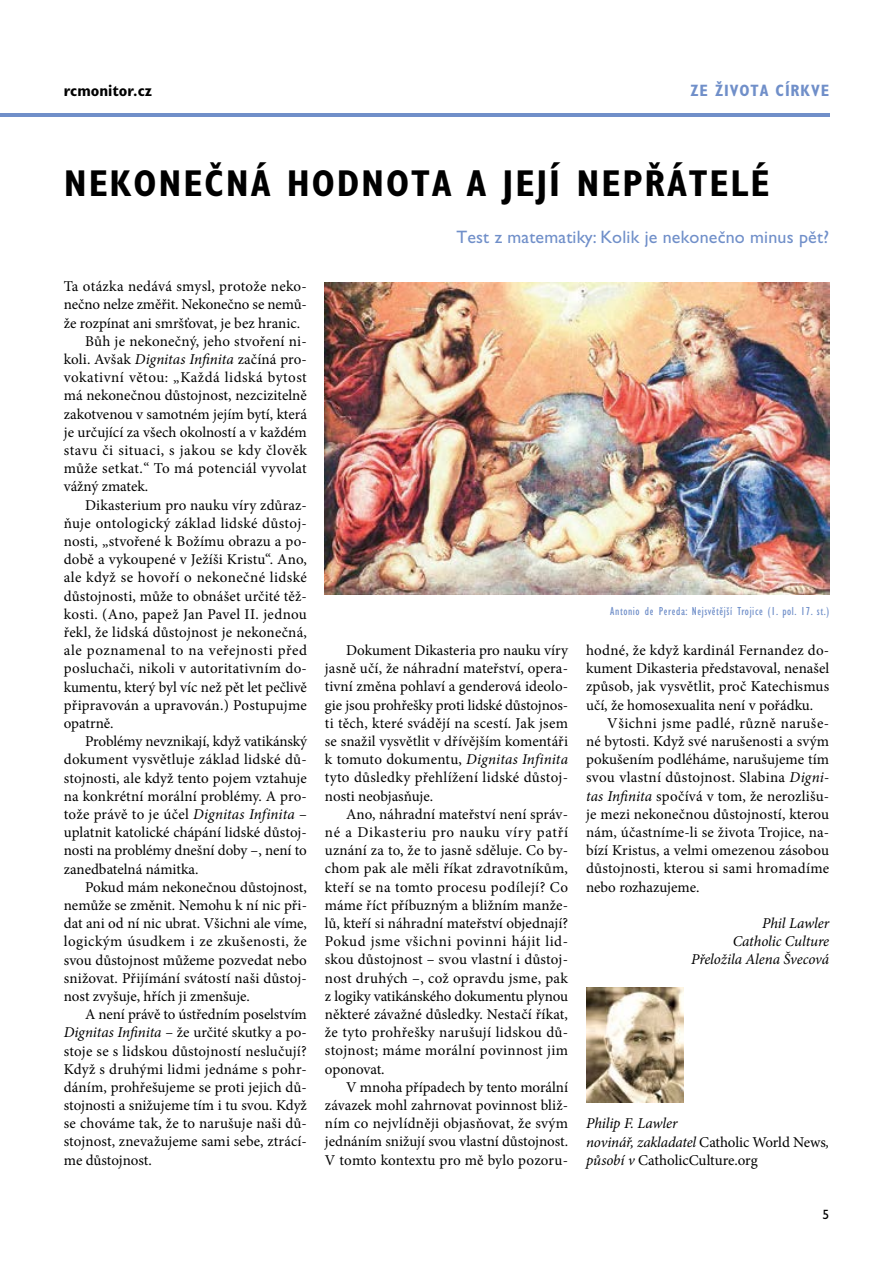
<style>
.page{position:relative;width:893px;height:1263px;background:#fff}
.page>*{position:absolute;margin:0;border:0;box-sizing:border-box;transform-origin:0 0}
.t1{font:700 condensed 37.5px "Gill Sans Std";letter-spacing:.05em;color:#000}
.t2{font:18px "Gill Sans Std";letter-spacing:.01em;color:#708fc9}
.t3{font:700 condensed 16.5px "Gill Sans Std";letter-spacing:.05em;color:#708fc9}
.t4{font:700 condensed 16.5px "Gill Sans Std";color:#000}
.t5{font:15px/18.1px "Minion Pro";letter-spacing:.005em;color:#000;text-align:justify}
.t6{font:15px "Minion Pro";letter-spacing:.025em;color:#000}
.t7{font:italic 15px/18.1px "Minion Pro";letter-spacing:-.01em;color:#000;text-align:right}
.t8{font:15px "Minion Pro";letter-spacing:.035em;color:#000}
.t9{font:15px "Minion Pro";letter-spacing:.03em;color:#000}
.t10{font:13.5px "Gill Sans Std";color:#000}
.t11{font:condensed 12px "Gill Sans Std";letter-spacing:.05em;color:#708fc9}
.s1{font-style:italic}
.s2{font-style:normal}
</style>
<div class="page">
<hr style="left:0;top:113px;width:829px;height:4px;background:#708fc9">
<img style="left:325px;top:283px;width:504px;height:311px">
<img style="left:586px;top:987px;width:98px;height:115px">
<p class="t4" style="left:64px;top:81px;width:90px">RCMONITOR.CZ</p>
<p class="t3" style="left:690px;top:81px;width:60px">ZE ŽIVOTA</p>
<p class="t3" style="left:776px;top:81px;width:55px">CÍRKVE</p>
<h1 class="t1" style="left:64px;top:161px;width:70px">NEKON</h1>
<h1 class="t1" style="left:183px;top:161px;width:201px">EČNÁ HODNOTA</h1>
<h1 class="t1" style="left:466px;top:161px;width:305px">A JEJÍ NEPŘÁTELÉ</h1>
<p class="t2" style="left:456px;top:227px;width:374px">Test z matematiky: Kolik je nekonečno minus pět?</p>
<p class="t5" style="left:64px;top:277px;width:245px">Ta otázka nedává smysl, protože neko-</p>
<p class="t5" style="left:64px;top:296px;width:245px">nečno nelze změřit. Nekonečno se nemů-</p>
<p class="t5" style="left:64px;top:314px;width:238px">že rozpínat ani smršťovat, je bez hranic.</p>
<p class="t5" style="left:85px;top:332px;width:223px">Bůh je nekonečný, jeho stvoření ni-</p>
<p class="t5" style="left:64px;top:350px;width:245px">koli. Avšak <span class="s1">Dignitas Infinita</span> začíná pro-</p>
<p class="t8" style="left:64px;top:367px;width:245px">vokativní větou: „Každá lidská bytost</p>
<p class="t5" style="left:64px;top:387px;width:245px">má nekonečnou důstojnost, nezcizitelně</p>
<p class="t5" style="left:64px;top:405px;width:245px">zakotvenou v samotném jejím bytí, která</p>
<p class="t5" style="left:64px;top:423px;width:245px">je určující za všech okolností a v každém</p>
<p class="t9" style="left:64px;top:440px;width:245px">stavu či situaci, s jakou se kdy člověk</p>
<p class="t6" style="left:64px;top:458px;width:245px">může setkat.“ To má potenciál vyvolat</p>
<p class="t5" style="left:64px;top:478px;width:86px">vážný zmatek.</p>
<p class="t5" style="left:85px;top:496px;width:223px">Dikasterium pro nauku víry zdůraz-</p>
<p class="t6" style="left:64px;top:513px;width:245px">ňuje ontologický základ lidské důstoj-</p>
<p class="t5" style="left:64px;top:532px;width:245px">nosti, „stvořené k Božímu obrazu a po-</p>
<p class="t5" style="left:64px;top:550px;width:245px">době a vykoupené v Ježíši Kristu“. Ano,</p>
<p class="t6" style="left:64px;top:567px;width:245px">ale když se hovoří o nekonečné lidské</p>
<p class="t5" style="left:64px;top:587px;width:245px">důstojnosti, může to obnášet určité těž-</p>
<p class="t5" style="left:64px;top:605px;width:245px">kosti. (Ano, papež Jan Pavel II. jednou</p>
<p class="t5" style="left:64px;top:623px;width:245px">řekl, že lidská důstojnost je nekonečná,</p>
<p class="t8" style="left:64px;top:640px;width:245px">ale poznamenal to na veřejnosti před</p>
<p class="t5" style="left:64px;top:659px;width:245px">posluchači, nikoli v autoritativním do-</p>
<p class="t5" style="left:64px;top:678px;width:245px">kumentu, který byl víc než pět let pečlivě</p>
<p class="t5" style="left:64px;top:696px;width:245px">připravován a upravován.) Postupujme</p>
<p class="t5" style="left:64px;top:714px;width:51px">opatrně.</p>
<p class="t5" style="left:85px;top:732px;width:223px">Problémy nevznikají, když vatikánský</p>
<p class="t6" style="left:64px;top:749px;width:245px">dokument vysvětluje základ lidské dů-</p>
<p class="t5" style="left:64px;top:769px;width:245px">stojnosti, ale když tento pojem vztahuje</p>
<p class="t5" style="left:64px;top:787px;width:245px">na konkrétní morální problémy. A pro-</p>
<p class="t5" style="left:64px;top:805px;width:245px">tože právě to je účel <span class="s1">Dignitas Infinita</span> –</p>
<p class="t5" style="left:64px;top:823px;width:245px">uplatnit katolické chápání lidské důstoj-</p>
<p class="t5" style="left:64px;top:841px;width:245px">nosti na problémy dnešní doby –, není to</p>
<p class="t5" style="left:64px;top:860px;width:136px">zanedbatelná námitka.</p>
<p class="t5" style="left:85px;top:878px;width:223px">Pokud mám nekonečnou důstojnost,</p>
<p class="t5" style="left:64px;top:896px;width:245px">nemůže se změnit. Nemohu k ní nic při-</p>
<p class="t5" style="left:64px;top:914px;width:245px">dat ani od ní nic ubrat. Všichni ale víme,</p>
<p class="t9" style="left:64px;top:931px;width:245px">logickým úsudkem i ze zkušenosti, že</p>
<p class="t5" style="left:64px;top:951px;width:245px">svou důstojnost můžeme pozvedat nebo</p>
<p class="t5" style="left:64px;top:969px;width:245px">snižovat. Přijímání svátostí naši důstoj-</p>
<p class="t5" style="left:64px;top:987px;width:188px">nost zvyšuje, hřích ji zmenšuje.</p>
<p class="t5" style="left:85px;top:1005px;width:223px">A není právě to ústředním poselstvím</p>
<p class="t5" style="left:64px;top:1023px;width:245px"><span class="s1">Dignitas Infinita</span> – že určité skutky a po-</p>
<p class="t5" style="left:64px;top:1042px;width:245px">stoje se s lidskou důstojností neslučují?</p>
<p class="t5" style="left:64px;top:1060px;width:245px">Když s druhými lidmi jednáme s pohr-</p>
<p class="t5" style="left:64px;top:1078px;width:245px">dáním, prohřešujeme se proti jejich dů-</p>
<p class="t5" style="left:64px;top:1096px;width:245px">stojnosti a snižujeme tím i tu svou. Když</p>
<p class="t5" style="left:64px;top:1114px;width:245px">se chováme tak, že to narušuje naši dů-</p>
<p class="t5" style="left:64px;top:1133px;width:245px">stojnost, znevažujeme sami sebe, ztrácí-</p>
<p class="t5" style="left:64px;top:1151px;width:90px">me důstojnost.</p>
<p class="t5" style="left:325px;top:641px;width:245px;text-indent:21px">Dokument Dikasteria pro nauku víry jasně učí, že náhradní mateřství, opera&shy;tivní změna pohlaví a genderová ideolo&shy;gie jsou prohřešky proti lidské důstojnos&shy;ti těch, které svádějí na scestí. Jak jsem se snažil vysvětlit v dřívějším komentáři k tomuto dokumentu, <span class="s1">Dignitas Infinita </span>tyto důsledky přehlížení lidské důstoj&shy;nosti neobjasňuje.</p>
<p class="t5" style="left:325px;top:805px;width:245px;text-indent:21px">Ano, náhradní mateřství není správ&shy;né a Dikasteriu pro nauku víry patří uznání za to, že to jasně sděluje. Co by&shy;chom pak ale měli říkat zdravotníkům, kteří se na tomto procesu podílejí? Co máme říct příbuzným a bližním manže&shy;lů, kteří si náhradní mateřství objednají?<br>Pokud jsme všichni povinni hájit lid&shy;skou důstojnost – svou vlastní i důstoj&shy;nost druhých –, což opravdu jsme, pak z logiky vatikánského dokumentu plynou některé závažné důsledky. Nestačí říkat, že tyto prohřešky narušují lidskou dů&shy;stojnost; máme morální povinnost jim oponovat.</p>
<p class="t5" style="left:325px;top:1078px;width:245px;text-indent:21px">V mnoha případech by tento morální závazek mohl zahrnovat povinnost bliž&shy;ním co nejvlídněji objasňovat, že svým jednáním snižují svou vlastní důstojnost.<br>V tomto kontextu pro mě bylo pozoru-</p>
<p class="t11" style="left:610px;top:605px;width:220px">Antonio de Pereda: Nejsvětější Trojice (1. pol. 17. st.)</p>
<p class="t5" style="left:586px;top:641px;width:245px">hodné, že když kardinál Fernandez do&shy;kument Dikasteria představoval, nenašel způsob, jak vysvětlit, proč Katechismus učí, že homosexualita není v pořádku.</p>
<p class="t5" style="left:586px;top:714px;width:245px;text-indent:21px">Všichni jsme padlé, různě naruše&shy;né bytosti. Když své narušenosti a svým pokušením podléháme, narušujeme tím svou vlastní důstojnost. Slabina <span class="s1">Digni&shy;tas Infinita</span> spočívá v tom, že nerozlišu&shy;je mezi nekonečnou důstojností, kterou nám, účastníme-li se života Trojice, na&shy;bízí Kristus, a velmi omezenou zásobou důstojnosti, kterou si sami hromadíme nebo rozhazujeme.</p>
<p class="t7" style="left:691px;top:914px;width:140px">Phil Lawler<br>Catholic Culture<br>Přeložila Alena Švecová</p>
<p class="t7" style="left:586px;top:1114px;width:245px;text-align:left">Philip F. Lawler<br>novinář, zakladatel <span class="s2">Catholic World News</span>, působí v <span class="s2">CatholicCulture.org</span></p>
<p class="t10" style="left:822px;top:1207px;width:8px">5</p>
</div>
